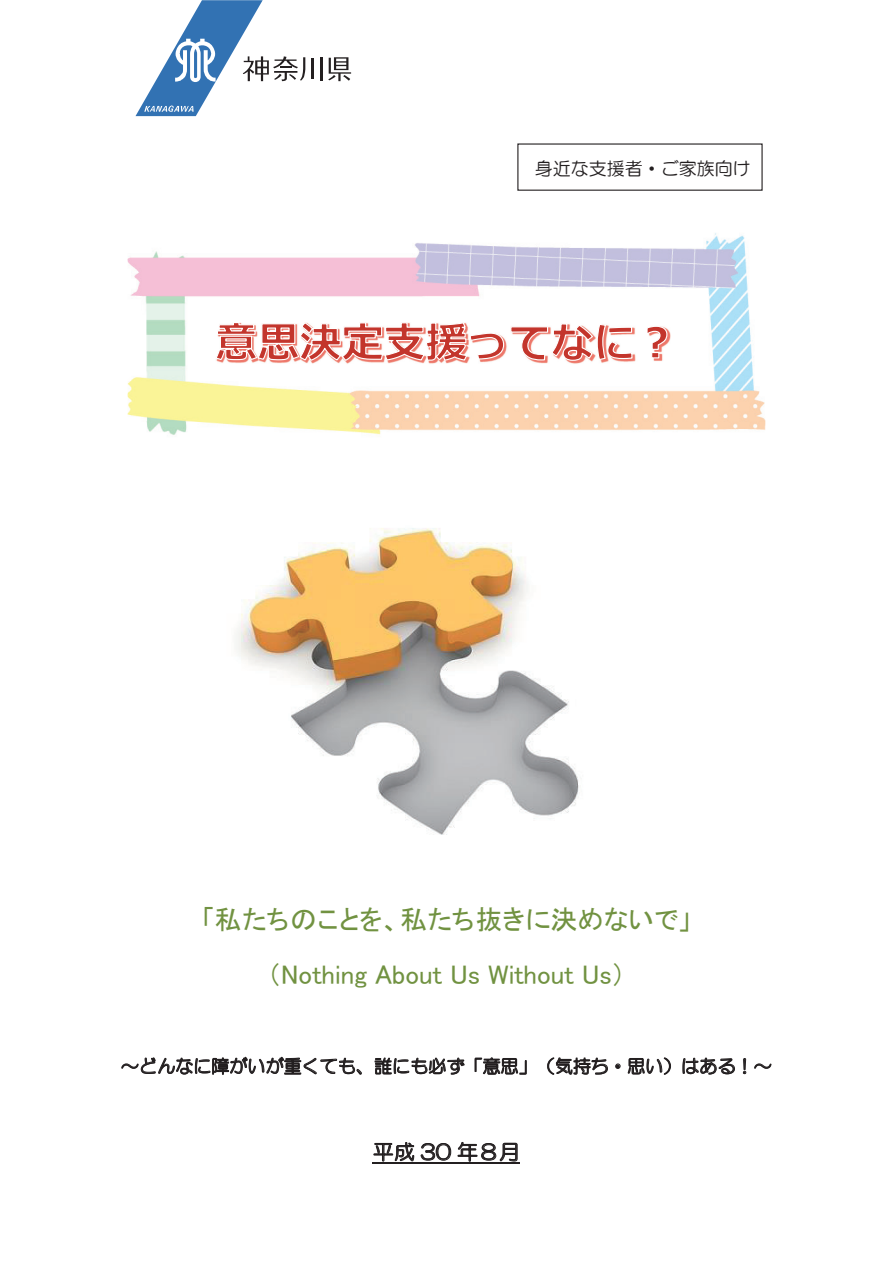
<style>
.page{position:relative;width:893px;height:1263px;background:#fff}
.page>*{position:absolute;margin:0;border:0;box-sizing:border-box;transform-origin:0 0}
.t1{font:27px/55.5px "MS P Gothic";color:#719241;text-align:center}
.t2{font:20.85px "HG Maru Gothic MPRO";letter-spacing:.01em;color:#231f20}
.t3{font:18px "HG Maru Gothic MPRO";color:#231f20}
</style>
<div class="page">
<svg style="left:121px;top:1056px;width:241px;height:19px"></svg>
<svg style="left:375px;top:1057px;width:89px;height:17px"></svg>
<svg style="left:475px;top:1057px;width:52px;height:17px"></svg>
<svg style="left:547px;top:1057px;width:61px;height:18px"></svg>
<svg style="left:615px;top:1063px;width:6px;height:6px"></svg>
<svg style="left:628px;top:1058px;width:43px;height:17px"></svg>
<svg style="left:682px;top:1057px;width:53px;height:17px"></svg>
<svg style="left:743px;top:1058px;width:3px;height:17px"></svg>
<svg style="left:754px;top:1063px;width:17px;height:6px"></svg>
<svg style="left:373px;top:1142px;width:42px;height:20px"></svg>
<svg style="left:421px;top:1143px;width:30px;height:18px"></svg>
<svg style="left:457px;top:1142px;width:61px;height:20px"></svg>
<hr style="left:373px;top:1162px;width:147px;height:1px;background:#231f20">
<img style="left:128px;top:233px;width:637px;height:202px">
<img style="left:236px;top:528px;width:343px;height:307px">
<hr style="left:311px;top:58px;width:3px;height:21px;background:#231f20">
<hr style="left:320px;top:57px;width:2px;height:24px;background:#231f20">
<svg style="left:328px;top:57px;width:23px;height:24px"></svg>
<svg style="left:135px;top:0;width:170px;height:116px"></svg>
<img style="left:216px;top:322px;width:455px;height:42px">
<svg style="left:214px;top:321px;width:454px;height:41px"></svg>
<p class="t3" style="left:535px;top:160px;width:218px">身近な支援者・ご家族向け</p>
<h1 class="t1" style="left:201px;top:891px;width:492px">「私たちのことを、私たち抜きに決めないで」（Nothing About Us Without Us）</h1>
<p class="t3" style="left:121px;top:1057px;width:652px">～どんなに障がいが重くても、誰にも必ず「意思」（気持ち・思い）はある！～</p>
<p class="t2" style="left:373px;top:1141px;width:149px">平成 30 年８月</p>
</div>
